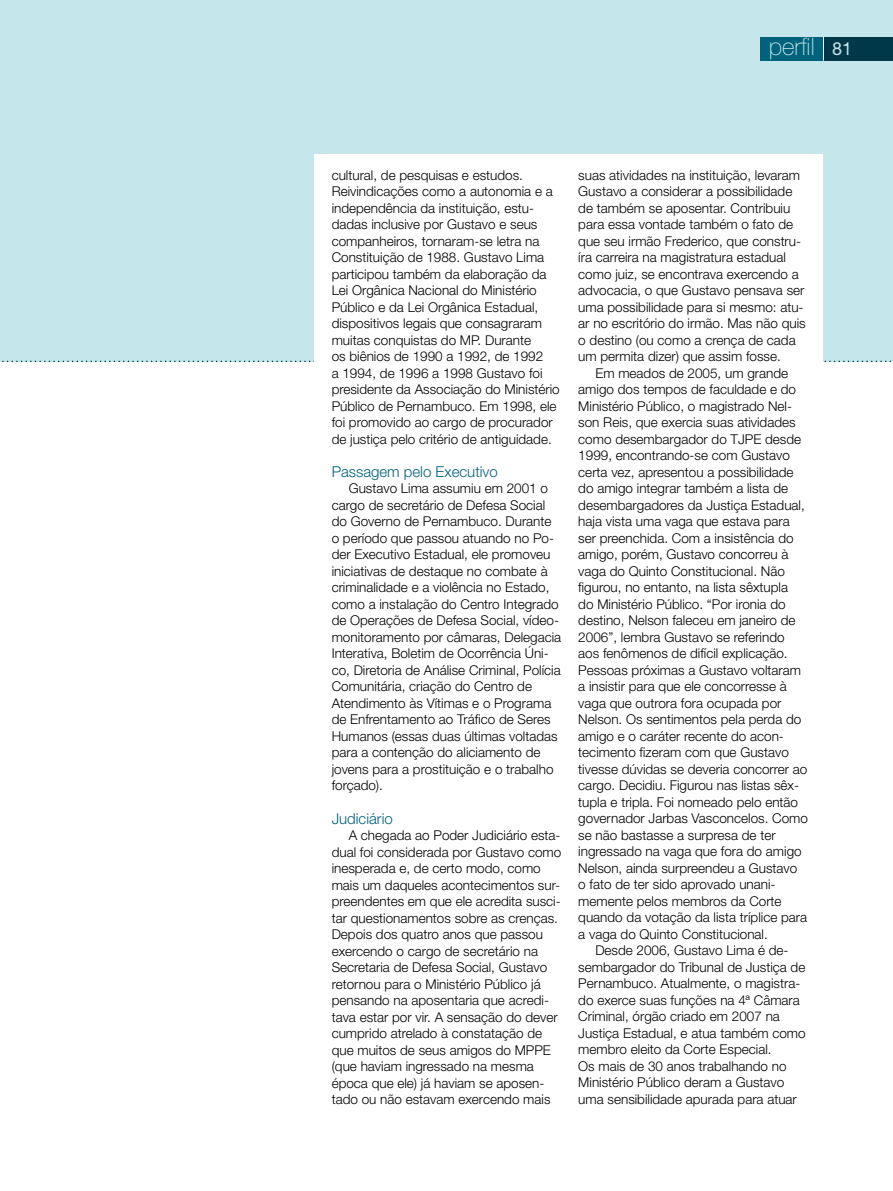
<style>
.page{position:relative;width:893px;height:1191px;background:#fff}
.page>*{position:absolute;margin:0;border:0;box-sizing:border-box;transform-origin:0 0}
.t1{font:100 24px "Helvetica Neue LT Std";color:#c5e6ea}
.t2{font:300 15px "Helvetica Neue LT Std";color:#00627b}
.t3{font:300 13.5px/16.5px "Helvetica Neue LT Std";color:#000}
.s1{font-weight:400;font-size:18px}
</style>
<div class="page">
<div style="left:0;top:0;width:893px;height:361px;background:#c5e6ea"></div>
<svg style="left:0;top:360px;width:893px;height:2px"></svg>
<div style="left:760px;top:37px;width:63px;height:23px;background:#00627b"></div>
<div style="left:824px;top:37px;width:69px;height:23px;background:#003849"></div>
<div style="left:315px;top:155px;width:508px;height:223px;background:#fff"></div>
<svg style="left:823px;top:37px;width:1px;height:23px"></svg>
<h1 class="t1" style="left:769px;top:33px;width:85px">perfil <span class="s1">81</span></h1>
<h1 class="t1" style="left:760px;top:33px;width:56px">artigo</h1>
<p class="t3" style="left:332px;top:166px;width:230px">cultural, de pesquisas e estudos.<br>Reivindicações como a autonomia e a independência da instituição, estu&shy;dadas inclusive por Gustavo e seus companheiros, tornaram-se letra na Constituição de 1988. Gustavo Lima participou também da elaboração da Lei Orgânica Nacional do Ministério Público e da Lei Orgânica Estadual, dispositivos legais que consagraram muitas conquistas do MP. Durante<br>os biênios de 1990 a 1992, de 1992<br>a 1994, de 1996 a 1998 Gustavo foi presidente da Associação do Ministério Público de Pernambuco. Em 1998, ele foi promovido ao cargo de procurador de justiça pelo critério de antiguidade.</p>
<p class="t2" style="left:332px;top:462px;width:168px">Passagem pelo Executivo</p>
<p class="t3" style="left:332px;top:480px;width:231px;text-indent:17px">Gustavo Lima assumiu em 2001 o cargo de secretário de Defesa Social do Governo de Pernambuco. Durante o período que passou atuando no Po&shy;der Executivo Estadual, ele promoveu iniciativas de destaque no combate à criminalidade e a violência no Estado, como a instalação do Centro Integrado de Operações de Defesa Social, vídeo&shy;monitoramento por câmaras, Delegacia Interativa, Boletim de Ocorrência Úni&shy;co, Diretoria de Análise Criminal, Polícia Comunitária, criação do Centro de Atendimento às Vítimas e o Programa de Enfrentamento ao Tráfico de Seres Humanos (essas duas últimas voltadas para a contenção do aliciamento de jovens para a prostituição e o trabalho forçado).</p>
<p class="t2" style="left:332px;top:809px;width:63px">Judiciário</p>
<p class="t3" style="left:332px;top:826px;width:231px;text-indent:17px">A chegada ao Poder Judiciário esta&shy;dual foi considerada por Gustavo como inesperada e, de certo modo, como mais um daqueles acontecimentos sur&shy;preendentes em que ele acredita susci&shy;tar questionamentos sobre as crenças.<br>Depois dos quatro anos que passou exercendo o cargo de secretário na Secretaria de Defesa Social, Gustavo retornou para o Ministério Público já pensando na aposentaria que acredi&shy;tava estar por vir. A sensação do dever cumprido atrelado à constatação de que muitos de seus amigos do MPPE (que haviam ingressado na mesma época que ele) já haviam se aposen&shy;tado ou não estavam exercendo mais</p>
<p class="t3" style="left:578px;top:166px;width:229px">suas atividades na instituição, levaram Gustavo a considerar a possibilidade de também se aposentar. Contribuiu para essa vontade também o fato de que seu irmão Frederico, que constru&shy;íra carreira na magistratura estadual como juiz, se encontrava exercendo a advocacia, o que Gustavo pensava ser uma possibilidade para si mesmo: atu&shy;ar no escritório do irmão. Mas não quis o destino (ou como a crença de cada um permita dizer) que assim fosse.</p>
<p class="t3" style="left:578px;top:364px;width:231px;text-indent:17px">Em meados de 2005, um grande amigo dos tempos de faculdade e do Ministério Público, o magistrado Nel&shy;son Reis, que exercia suas atividades como desembargador do TJPE desde 1999, encontrando-se com Gustavo certa vez, apresentou a possibilidade do amigo integrar também a lista de desembargadores da Justiça Estadual, haja vista uma vaga que estava para ser preenchida. Com a insistência do amigo, porém, Gustavo concorreu à vaga do Quinto Constitucional. Não figurou, no entanto, na lista sêxtupla<br>do Ministério Público. “Por ironia do destino, Nelson faleceu em janeiro de 2006”, lembra Gustavo se referindo aos fenômenos de difícil explicação.<br>Pessoas próximas a Gustavo voltaram a insistir para que ele concorresse à vaga que outrora fora ocupada por Nelson. Os sentimentos pela perda do amigo e o caráter recente do acon&shy;tecimento fizeram com que Gustavo tivesse dúvidas se deveria concorrer ao cargo. Decidiu. Figurou nas listas sêx&shy;tupla e tripla. Foi nomeado pelo então governador Jarbas Vasconcelos. Como se não bastasse a surpresa de ter ingressado na vaga que fora do amigo Nelson, ainda surpreendeu a Gustavo o fato de ter sido aprovado unani&shy;memente pelos membros da Corte quando da votação da lista tríplice para a vaga do Quinto Constitucional.</p>
<p class="t3" style="left:578px;top:942px;width:229px;text-indent:17px">Desde 2006, Gustavo Lima é de&shy;sembargador do Tribunal de Justiça de Pernambuco. Atualmente, o magistra&shy;do exerce suas funções na 4ª Câmara Criminal, órgão criado em 2007 na Justiça Estadual, e atua também como membro eleito da Corte Especial.<br>Os mais de 30 anos trabalhando no Ministério Público deram a Gustavo uma sensibilidade apurada para atuar</p>
</div>
